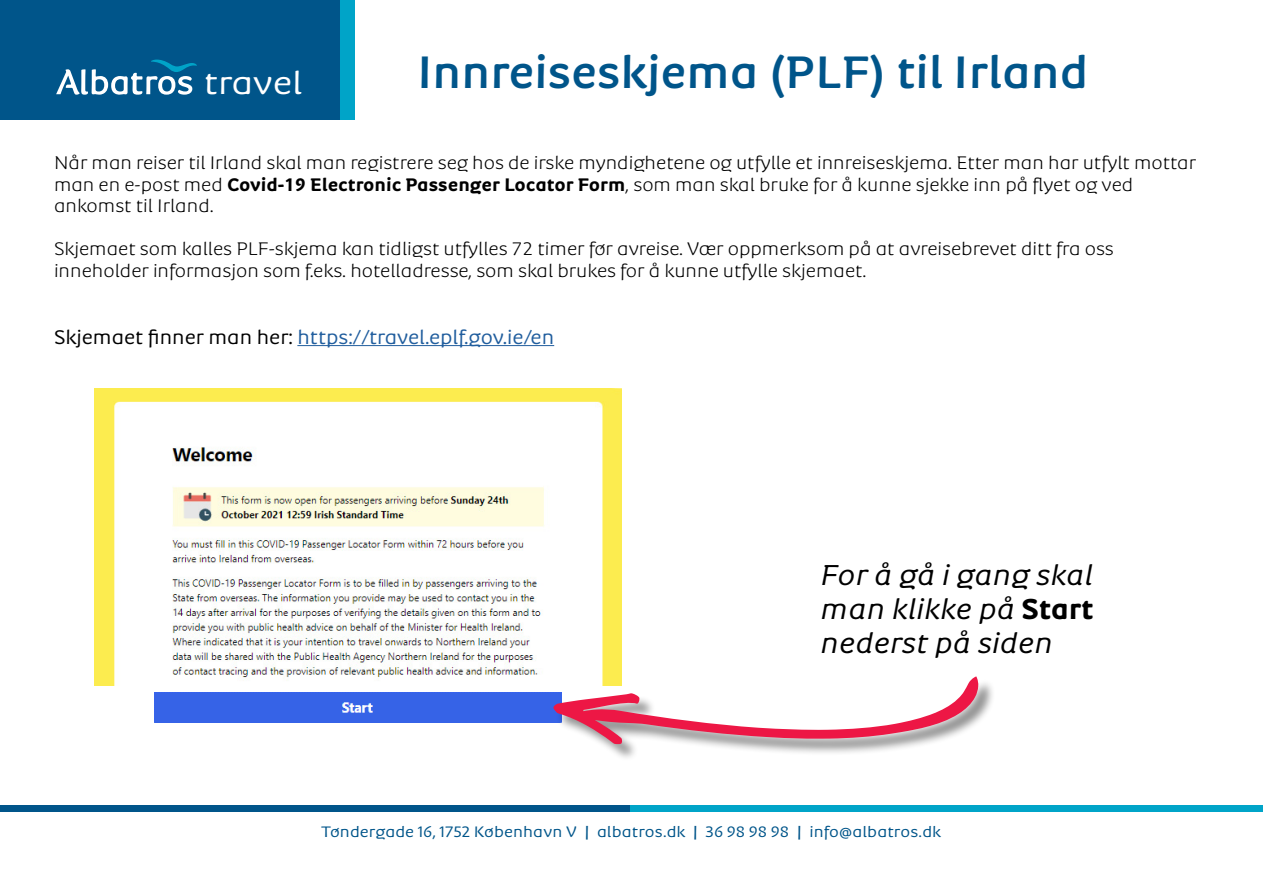
<style>
.page{position:relative;width:1263px;height:893px;background:#fff}
.page>*{position:absolute;margin:0;border:0;box-sizing:border-box;transform-origin:0 0}
.t1{font:700 45px "Albatros";color:#00558a}
.t2{font:500 31.65px "Albatros";color:#fff;scale:1.08 1}
.t3{font:italic 500 28.5px/34.2px "Albatros";color:#000;text-align:justify}
.t4{font:500 19.5px "Albatros";color:#215e9e}
.t5{font:18px/21.6px "Albatros";color:#000}
.t6{font:500 15px "Albatros";letter-spacing:.005em;color:#00558a;scale:1.04 1}
.s1{font-weight:800}
.s2{color:#000}
.s3{font-weight:800;font-style:normal}
.s4{font-weight:700}
</style>
<div class="page">
<div style="left:0;top:805px;width:630px;height:7px;background:#00558a"></div>
<div style="left:630px;top:805px;width:633px;height:7px;background:#00a4c8"></div>
<div style="left:0;top:0;width:341px;height:119px;background:#00558a"></div>
<svg style="left:56px;top:60px;width:141px;height:35px"></svg>
<div style="left:341px;top:0;width:14px;height:119px;background:#00a4c8"></div>
<hr style="left:297px;top:345px;width:257px;height:1px;background:#215e9e">
<img style="left:94px;top:388px;width:527px;height:297px">
<div style="left:155px;top:693px;width:398px;height:29px;background:#3663e7"></div>
<div style="left:556px;top:679px;width:440px;height:82px;background:#000;opacity:.43"></div>
<svg style="left:553px;top:676px;width:425px;height:68px"></svg>
<h2 class="t2" style="left:204px;top:64px;width:93px">travel</h2>
<h1 class="t1" style="left:417px;top:43px;width:673px">Innreiseskjema (PLF) til Irland</h1>
<p class="t5" style="left:54px;top:151px;width:1143px">Når man reiser til Irland skal man registrere seg hos de irske myndighetene og utfylle et innreiseskjema. Etter man har utfylt mottar man en e-post med <span class="s1">Covid-19 Electronic Passenger Locator Form</span>, som man skal bruke for å kunne sjekke inn på flyet og ved ankomst til Irland.</p>
<p class="t5" style="left:54px;top:238px;width:1061px">Skjemaet som kalles PLF-skjema kan tidligst utfylles 72 timer før avreise. Vær oppmerksom på at avreisebrevet ditt fra oss inneholder informasjon som f.eks. hotelladresse, som skal brukes for å kunne utfylle skjemaet.</p>
<p class="t4" style="left:54px;top:325px;width:502px"><span class="s2">Skjemaet finner man her:</span> https://travel.eplf.gov.ie/en</p>
<h3 class="t3" style="left:820px;top:557px;width:275px">For å gå i gang skal man klikke på <span class="s3">Start </span>nederst på siden</h3>
<p class="t6" style="left:321px;top:822px;width:597px">Tøndergade 16, 1752 København V <span class="s4">|</span> albatros.dk <span class="s4">|</span> 36 98 98 98 <span class="s4">|</span> info@albatros.dk</p>
</div>
